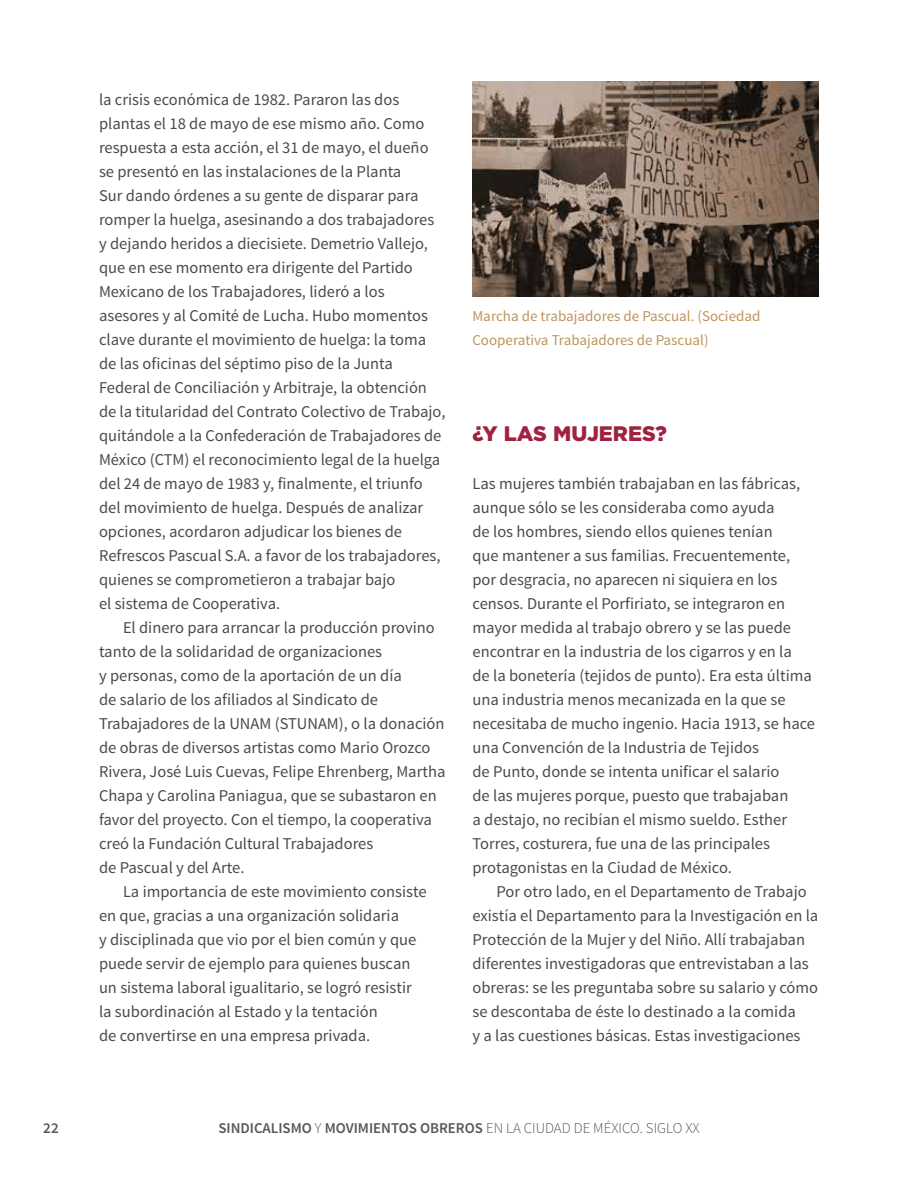
<style>
.page{position:relative;width:918px;height:1188px;background:#fff}
.page>*{position:absolute;margin:0;border:0;box-sizing:border-box;transform-origin:0 0}
.t1{font:900 21px "Gotham";color:#9f2241}
.t2{font:16.5px/24px "Source Sans Pro";color:#4a4a49}
.t3{font:15px/24px "Source Sans Pro";color:#bc955c}
.t4{font:600 15px "Source Sans Pro";color:#575756}
.s1{font-weight:300}
</style>
<div class="page">
<img style="left:472px;top:81px;width:347px;height:216px">
<p class="t2" style="left:99px;top:88px;width:348px">la crisis económica de 1982. Pararon las dos plantas el 18 de mayo de ese mismo año. Como respuesta a esta acción, el 31 de mayo, el dueño se presentó en las instalaciones de la Planta<br>Sur dando órdenes a su gente de disparar para romper la huelga, asesinando a dos trabajadores y dejando heridos a diecisiete. Demetrio Vallejo, que en ese momento era dirigente del Partido Mexicano de los Trabajadores, lideró a los asesores y al Comité de Lucha. Hubo momentos clave durante el movimiento de huelga: la toma de las oficinas del séptimo piso de la Junta Federal de Conciliación y Arbitraje, la obtención de la titularidad del Contrato Colectivo de Trabajo, quitándole a la Confederación de Trabajadores de México (CTM) el reconocimiento legal de la huelga del 24 de mayo de 1983 y, finalmente, el triunfo del movimiento de huelga. Después de analizar opciones, acordaron adjudicar los bienes de Refrescos Pascual S.A. a favor de los trabajadores, quienes se comprometieron a trabajar bajo<br>el sistema de Cooperativa.</p>
<p class="t2" style="left:99px;top:616px;width:348px;text-indent:24px">El dinero para arrancar la producción provino tanto de la solidaridad de organizaciones<br>y personas, como de la aportación de un día<br>de salario de los afiliados al Sindicato de Trabajadores de la UNAM (STUNAM), o la donación de obras de diversos artistas como Mario Orozco Rivera, José Luis Cuevas, Felipe Ehrenberg, Martha Chapa y Carolina Paniagua, que se subastaron en favor del proyecto. Con el tiempo, la cooperativa creó la Fundación Cultural Trabajadores<br>de Pascual y del Arte.</p>
<p class="t2" style="left:99px;top:880px;width:329px;text-indent:24px">La importancia de este movimiento consiste en que, gracias a una organización solidaria<br>y disciplinada que vio por el bien común y que puede servir de ejemplo para quienes buscan un sistema laboral igualitario, se logró resistir la subordinación al Estado y la tentación<br>de convertirse en una empresa privada.</p>
<p class="t3" style="left:472px;top:304px;width:289px">Marcha de trabajadores de Pascual. (Sociedad<br>Cooperativa Trabajadores de Pascual)</p>
<p class="t1" style="left:472px;top:419px;width:196px">¿Y LAS MUJERES?</p>
<p class="t2" style="left:472px;top:472px;width:344px">Las mujeres también trabajaban en las fábricas, aunque sólo se les consideraba como ayuda<br>de los hombres, siendo ellos quienes tenían<br>que mantener a sus familias. Frecuentemente, por desgracia, no aparecen ni siquiera en los censos. Durante el Porfiriato, se integraron en mayor medida al trabajo obrero y se las puede encontrar en la industria de los cigarros y en la<br>de la bonetería (tejidos de punto). Era esta última una industria menos mecanizada en la que se necesitaba de mucho ingenio. Hacia 1913, se hace una Convención de la Industria de Tejidos<br>de Punto, donde se intenta unificar el salario<br>de las mujeres porque, puesto que trabajaban<br>a destajo, no recibían el mismo sueldo. Esther Torres, costurera, fue una de las principales protagonistas en la Ciudad de México.</p>
<p class="t2" style="left:472px;top:880px;width:347px;text-indent:24px">Por otro lado, en el Departamento de Trabajo existía el Departamento para la Investigación en la Protección de la Mujer y del Niño. Allí trabajaban diferentes investigadoras que entrevistaban a las obreras: se les preguntaba sobre su salario y cómo se descontaba de éste lo destinado a la comida<br>y a las cuestiones básicas. Estas investigaciones</p>
<p class="t4" style="left:43px;top:1118px;width:17px">22</p>
<p class="t4" style="left:218px;top:1118px;width:483px">SINDICALISMO <span class="s1">Y</span> MOVIMIENTOS OBREROS <span class="s1">EN LA CIUDAD DE MÉXICO. SIGLO XX</span></p>
</div>
